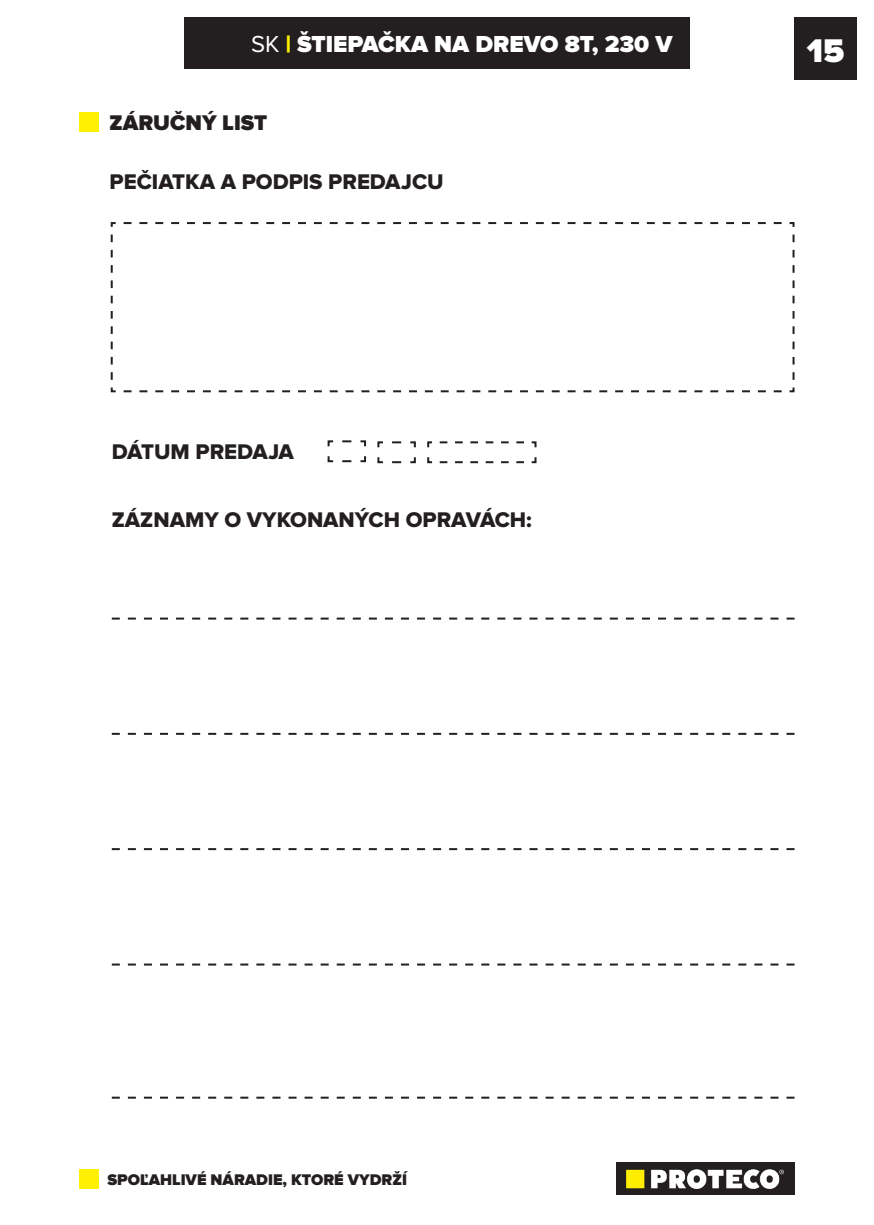
<style>
.page{position:relative;width:874px;height:1225px;background:#fff}
.page>*{position:absolute;margin:0;border:0;box-sizing:border-box;transform-origin:0 0}
.t1{font:900 34px "Proxima Nova";color:#fff}
.t2{font:900 24px "Proxima Nova";color:#fff}
.t3{font:22px "Proxima Nova Extrabld";color:#231f20}
.t4{font:900 22px "Proxima Nova";color:#231f20}
.t5{font:900 16px "Proxima Nova";color:#231f20}
.s1{font-weight:400}
.s2{color:#fff101}
</style>
<div class="page">
<div style="left:794px;top:17px;width:62px;height:62px;background:#231f20"></div>
<div style="left:184px;top:17px;width:505px;height:51px;background:#231f20"></div>
<img style="left:616px;top:1162px;width:178px;height:33px">
<div style="left:79px;top:1169px;width:20px;height:19px;background:#fff101"></div>
<div style="left:79px;top:112px;width:20px;height:20px;background:#fff101"></div>
<svg style="left:327px;top:440px;width:40px;height:23px"></svg>
<svg style="left:377px;top:441px;width:39px;height:23px"></svg>
<svg style="left:427px;top:441px;width:110px;height:23px"></svg>
<svg style="left:112px;top:733px;width:682px;height:2px"></svg>
<svg style="left:112px;top:848px;width:682px;height:2px"></svg>
<svg style="left:112px;top:963px;width:682px;height:2px"></svg>
<svg style="left:112px;top:1096px;width:682px;height:2px"></svg>
<svg style="left:112px;top:617px;width:682px;height:2px"></svg>
<svg style="left:110px;top:222px;width:685px;height:171px"></svg>
<p class="t2" style="left:251px;top:30px;width:422px"><span class="s1">SK</span> <span class="s2">|</span> ŠTIEPAČKA NA DREVO 8T, 230 V</p>
<h1 class="t1" style="left:806px;top:31px;width:39px">15</h1>
<p class="t4" style="left:109px;top:110px;width:159px">ZÁRUČNÝ LIST</p>
<p class="t3" style="left:109px;top:169px;width:335px">PEČIATKA A PODPIS PREDAJCU</p>
<p class="t3" style="left:112px;top:439px;width:183px">DÁTUM PREDAJA</p>
<p class="t3" style="left:112px;top:507px;width:421px">ZÁZNAMY O VYKONANÝCH OPRAVÁCH:</p>
<p class="t5" style="left:107px;top:1170px;width:301px">SPOĽAHLIVÉ NÁRADIE, KTORÉ VYDRŽÍ</p>
</div>
